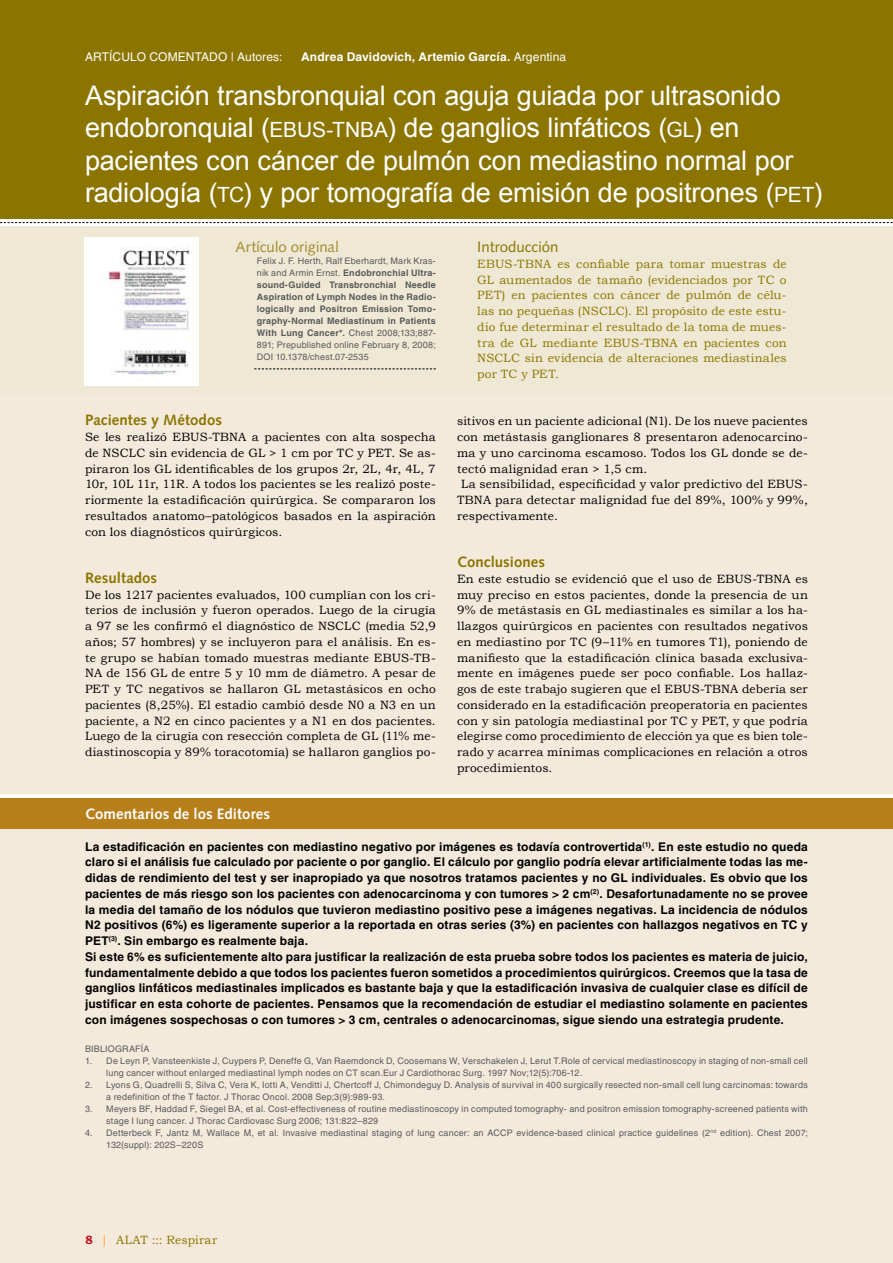
<style>
.page{position:relative;width:893px;height:1263px;background:#fff}
.page>*{position:absolute;margin:0;border:0;box-sizing:border-box;transform-origin:0 0}
.t1{font:27px/32.4px "Arial";letter-spacing:-.005em;color:#fff}
.t2{font:700 15px "Syntax LT Std";letter-spacing:.005em;color:#8b7500}
.t3{font:700 15px "Syntax LT Std";letter-spacing:.005em;color:#fff}
.t4{font:15px "Syntax LT Std";letter-spacing:.005em;color:#a18b31}
.t5{font:15px "Syntax LT Std";color:#8b7500}
.t6{font:12px/15.8px "Bookman Old Style";letter-spacing:.01em;color:#000;text-align:justify}
.t7{font:700 12px/15.8px "Helvetica LT Std";letter-spacing:.015em;color:#000}
.t8{font:12px/15.8px "Bookman Old Style";letter-spacing:.01em;color:#8b7500;text-align:justify}
.t9{font:700 12px "Helvetica LT Std";letter-spacing:.015em;color:#fff}
.t10{font:12px "Helvetica LT Std";letter-spacing:.01em;color:#fff}
.t11{font:9px/12px "Helvetica LT Std";letter-spacing:.02em;color:#58595b}
.t12{font:700 9px/12px "Helvetica LT Std";letter-spacing:.02em;color:#58595b;text-align:justify}
.s1{font-weight:400}
.s2{font-size:21px}
.s3{font-weight:700;color:#c4161c}
.s4{color:#faa41a}
</style>
<div class="page">
<div style="left:0;top:232px;width:893px;height:562px;background:#f4eadc"></div>
<div style="left:0;top:226px;width:893px;height:168px;background:#efe8d4"></div>
<div style="left:0;top:798px;width:893px;height:465px;background:#f4eadc"></div>
<div style="left:0;top:798px;width:893px;height:31px;background:#b77f1a"></div>
<div style="left:0;top:0;width:893px;height:219px;background:#8b7500"></div>
<svg style="left:254px;top:368px;width:182px;height:1px"></svg>
<svg style="left:0;top:222px;width:893px;height:1px"></svg>
<img style="left:85px;top:237px;width:113px;height:149px">
<p class="t10" style="left:85px;top:49px;width:93px">Artículo comen</p>
<p class="t10" style="left:195px;top:49px;width:89px">tado | Autores:</p>
<p class="t9" style="left:301px;top:49px;width:267px">Andrea Davidovich, Artemio García. <span class="s1">Argentina</span></p>
<p class="t1" style="left:85px;top:79px;width:739px">Aspiración transbronquial con aguja guiada por ultrasonido endobronquial (<span class="s2">EBUS-TNBA</span>) de ganglios linfáticos (<span class="s2">GL</span>) en pacientes con cáncer de pulmón con mediastino normal por radiología (<span class="s2">TC</span>) y por tomografía de emisión de positrones (<span class="s2">PET</span>)</p>
<p class="t4" style="left:236px;top:238px;width:105px">Artículo original</p>
<p class="t12" style="left:257px;top:255px;width:181px"><span class="s1">Felix J. F. Herth, Ralf Eberhardt, Mark Kras&shy;nik and Armin Ernst.</span> Endobronchial Ultra&shy;sound-Guided Transbronchial Needle Aspiration of Lymph Nodes in the Radio&shy;logically and Positron Emission Tomo&shy;graphy-Normal Mediastinum in Patients With Lung Cancer*. <span class="s1">Chest 2008;133;887- 891; Prepublished online February 8, 2008; DOI 10.1378/chest.07-2535</span></p>
<p class="t2" style="left:85px;top:411px;width:138px">Pacientes y Métodos</p>
<p class="t6" style="left:85px;top:429px;width:352px">Se les realizó EBUS-TBNA a pacientes con alta sospecha de NSCLC sin evidencia de GL &gt; 1 cm por TC y PET. Se as&shy;piraron los GL identificables de los grupos 2r, 2L, 4r, 4L, 7<br>10r, 10L 11r, 11R. A todos los pacientes se les realizó poste&shy;riormente la estadificación quirúrgica. Se compararon los resultados anatomo–patológicos basados en la aspiración con los diagnósticos quirúrgicos.</p>
<p class="t2" style="left:85px;top:569px;width:74px">Resultados</p>
<p class="t6" style="left:85px;top:587px;width:352px">De los 1217 pacientes evaluados, 100 cumplían con los cri&shy;terios de inclusión y fueron operados. Luego de la cirugía a 97 se les confirmó el diagnóstico de NSCLC (media 52,9 años; 57 hombres) y se incluyeron para el análisis. En es&shy;te grupo se habían tomado muestras mediante EBUS-TB-NA de 156 GL de entre 5 y 10 mm de diámetro. A pesar de PET y TC negativos se hallaron GL metastásicos en ocho pacientes (8,25%). El estadio cambió desde N0 a N3 en un paciente, a N2 en cinco pacientes y a N1 en dos pacientes.<br>Luego de la cirugía con resección completa de GL (11% me&shy;diastinoscopia y 89% toracotomía) se hallaron ganglios po-</p>
<p class="t5" style="left:477px;top:238px;width:83px">Introducción</p>
<p class="t8" style="left:477px;top:256px;width:311px">EBUS-TBNA es confiable para tomar muestras de GL aumentados de tamaño (evidenciados por TC o PET) en pacientes con cáncer de pulmón de célu&shy;las no pequeñas (NSCLC). El propósito de este estu&shy;dio fue determinar el resultado de la toma de mues&shy;tra de GL mediante EBUS-TBNA en pacientes con NSCLC sin evidencia de alteraciones mediastinales por TC y PET.</p>
<p class="t6" style="left:457px;top:413px;width:352px">sitivos en un paciente adicional (N1). De los nueve pacientes</p>
<p class="t6" style="left:457px;top:429px;width:352px">con metástasis ganglionares 8 presentaron adenocarcino-</p>
<p class="t6" style="left:457px;top:445px;width:352px">ma y uno carcinoma escamoso. Todos los GL donde se de-</p>
<p class="t6" style="left:457px;top:461px;width:192px">tectó malignidad eran &gt; 1,5 cm.</p>
<p class="t6" style="left:461px;top:476px;width:348px">La sensibilidad, especificidad y valor predictivo del EBUS-</p>
<p class="t6" style="left:457px;top:492px;width:352px">TBNA para detectar malignidad fue del 89%, 100% y 99%,</p>
<p class="t6" style="left:457px;top:508px;width:102px">respectivamente.</p>
<p class="t2" style="left:457px;top:553px;width:89px">Conclusiones</p>
<p class="t6" style="left:457px;top:571px;width:352px">En este estudio se evidenció que el uso de EBUS-TBNA es muy preciso en estos pacientes, donde la presencia de un 9% de metástasis en GL mediastinales es similar a los ha&shy;llazgos quirúrgicos en pacientes con resultados negativos en mediastino por TC (9–11% en tumores T1), poniendo de manifiesto que la estadificación clínica basada exclusiva&shy;mente en imágenes puede ser poco confiable. Los hallaz&shy;gos de este trabajo sugieren que el EBUS-TBNA debería ser considerado en la estadificación preoperatoria en pacientes con y sin patología mediastinal por TC y PET, y que podría elegirse como procedimiento de elección ya que es bien tole&shy;rado y acarrea mínimas complicaciones en relación a otros procedimientos.</p>
<p class="t3" style="left:85px;top:805px;width:187px">Comentarios de los Editores</p>
<p class="t7" style="left:85px;top:838px;width:724px">La estadificación en pacientes con mediastino negativo por imágenes es todavía controvertida<sup>(1)</sup>. En este estudio no queda claro si el análisis fue calculado por paciente o por ganglio. El cálculo por ganglio podría elevar artificialmente todas las me&shy;didas de rendimiento del test y ser inapropiado ya que nosotros tratamos pacientes y no GL individuales. Es obvio que los pacientes de más riesgo son los pacientes con adenocarcinoma y con tumores &gt; 2 cm<sup>(2)</sup>. Desafortunadamente no se provee la media del tamaño de los nódulos que tuvieron mediastino positivo pese a imágenes negativas. La incidencia de nódulos N2 positivos (6%) es ligeramente superior a la reportada en otras series (3%) en pacientes con hallazgos negativos en TC y PET<sup>(3)</sup>. Sin embargo es realmente baja.<br>Si este 6% es suficientemente alto para justificar la realización de esta prueba sobre todos los pacientes es materia de juicio, fundamentalmente debido a que todos los pacientes fueron sometidos a procedimientos quirúrgicos. Creemos que la tasa de ganglios linfáticos mediastinales implicados es bastante baja y que la estadificación invasiva de cualquier clase es difícil de justificar en esta cohorte de pacientes. Pensamos que la recomendación de estudiar el mediastino solamente en pacientes con imágenes sospechosas o con tumores &gt; 3 cm, centrales o adenocarcinomas, sigue siendo una estrategia prudente.</p>
<p class="t11" style="left:85px;top:1042px;width:66px">BIBLIOGRAFÍA</p>
<p class="t11" style="left:106px;top:1054px;width:703px;text-indent:-21px">1. De Leyn P, Vansteenkiste J, Cuypers P, Deneffe G, Van Raemdonck D, Coosemans W, Verschakelen J, Lerut T.Role of cervical mediastinoscopy in staging of non-small cell lung cancer without enlarged mediastinal lymph nodes on CT scan.Eur J Cardiothorac Surg. 1997 Nov;12(5):706-12.</p>
<p class="t11" style="left:106px;top:1078px;width:703px;text-indent:-21px">2. Lyons G, Quadrelli S, Silva C, Vera K, Iotti A, Venditti J, Chertcoff J, Chimondeguy D. Analysis of survival in 400 surgically resected non-small cell lung carcinomas: towards a redefinition of the T factor. J Thorac Oncol. 2008 Sep;3(9):989-93.</p>
<p class="t11" style="left:106px;top:1102px;width:703px;text-indent:-21px">3. Meyers BF, Haddad F, Siegel BA, et al. Cost-effectiveness of routine mediastinoscopy in computed tomography- and positron emission tomography-screened patients with stage I lung cancer. J Thorac Cardiovasc Surg 2006; 131:822–829</p>
<p class="t11" style="left:106px;top:1126px;width:703px;text-indent:-21px">4. Detterbeck F, Jantz M, Wallace M, et al. Invasive mediastinal staging of lung cancer: an ACCP evidence-based clinical practice guidelines (2<sup>nd</sup> edition). Chest 2007;<br>132(suppl): 202S–220S</p>
<p class="t8" style="left:85px;top:1232px;width:134px"><span class="s3">8</span> <span class="s4">|</span> ALAT ::: Respirar</p>
</div>
